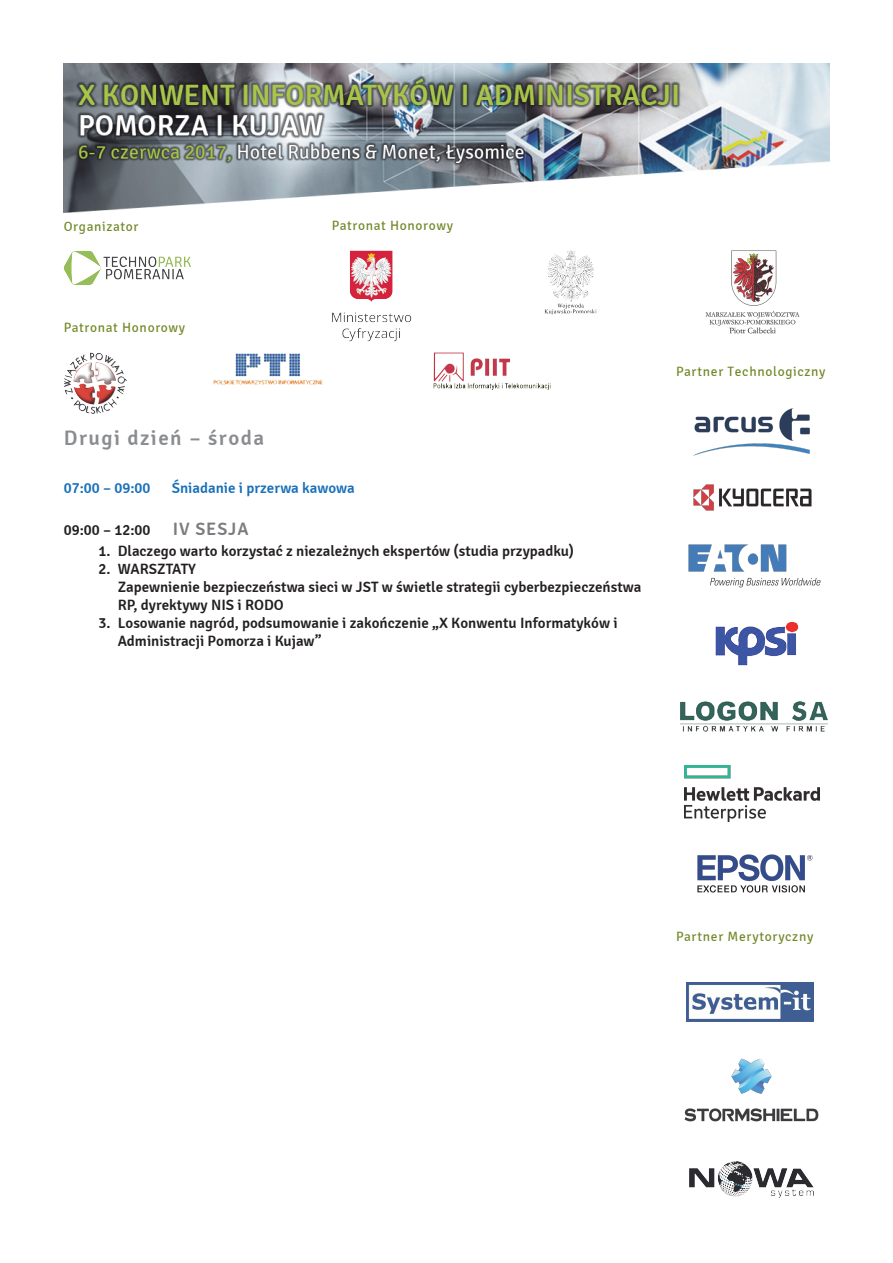
<style>
.page{position:relative;width:893px;height:1263px;background:#fff}
.page>*{position:absolute;margin:0;border:0;box-sizing:border-box;transform-origin:0 0}
.t1{font:600 21px "Signika Negative";letter-spacing:.07em;color:#8a8c8f}
.t2{font:600 15px/18px "Signika Negative";color:#231f20}
.t3{font:600 15px "Signika Negative";color:#1970b9}
.t4{font:13.5px "Signika Negative";letter-spacing:.05em;color:#718726}
.s1{font-size:18px;color:#7a7c7f}
</style>
<div class="page">
<img style="left:64px;top:64px;width:765px;height:149px">
<img style="left:64px;top:251px;width:127px;height:34px">
<img style="left:332px;top:251px;width:79px;height:90px">
<img style="left:694px;top:408px;width:116px;height:47px">
<img style="left:693px;top:485px;width:118px;height:26px">
<img style="left:64px;top:353px;width:63px;height:61px">
<img style="left:213px;top:353px;width:110px;height:32px">
<img style="left:434px;top:353px;width:117px;height:36px">
<img style="left:689px;top:544px;width:132px;height:43px">
<img style="left:687px;top:982px;width:126px;height:39px">
<img style="left:715px;top:622px;width:84px;height:44px">
<img style="left:706px;top:251px;width:93px;height:83px">
<img style="left:685px;top:1059px;width:133px;height:63px">
<img style="left:689px;top:1161px;width:125px;height:37px">
<img style="left:544px;top:251px;width:52px;height:64px">
<img style="left:680px;top:702px;width:147px;height:30px">
<img style="left:685px;top:765px;width:135px;height:57px">
<img style="left:697px;top:855px;width:115px;height:37px">
<p class="t4" style="left:64px;top:218px;width:76px">Organizator</p>
<p class="t4" style="left:64px;top:320px;width:123px">Patronat Honorowy</p>
<p class="t4" style="left:332px;top:218px;width:123px">Patronat Honorowy</p>
<h1 class="t1" style="left:64px;top:426px;width:202px">Drugi dzień – środa</h1>
<p class="t3" style="left:64px;top:479px;width:88px">07:00 – 09:00</p>
<p class="t3" style="left:172px;top:479px;width:184px">Śniadanie i przerwa kawowa</p>
<p class="t2" style="left:64px;top:522px;width:186px">09:00 – 12:00 <span class="s1">IV SESJA</span></p>
<p class="t2" style="left:98px;top:543px;width:477px">1. Dlaczego warto korzystać z niezależnych ekspertów (studia przypadku)</p>
<p class="t2" style="left:118px;top:561px;width:525px;text-indent:-19px">2. WARSZTATY<br>Zapewnienie bezpieczeństwa sieci w JST w świetle strategii cyberbezpieczeństwa<br>RP, dyrektywy NIS i RODO</p>
<p class="t2" style="left:118px;top:615px;width:501px;text-indent:-19px">3. Losowanie nagród, podsumowanie i zakończenie „X Konwentu Informatyków i<br>Administracji Pomorza i Kujaw”</p>
<p class="t4" style="left:676px;top:363px;width:151px">Partner Technologiczny</p>
<p class="t4" style="left:676px;top:928px;width:139px">Partner Merytoryczny</p>
</div>
